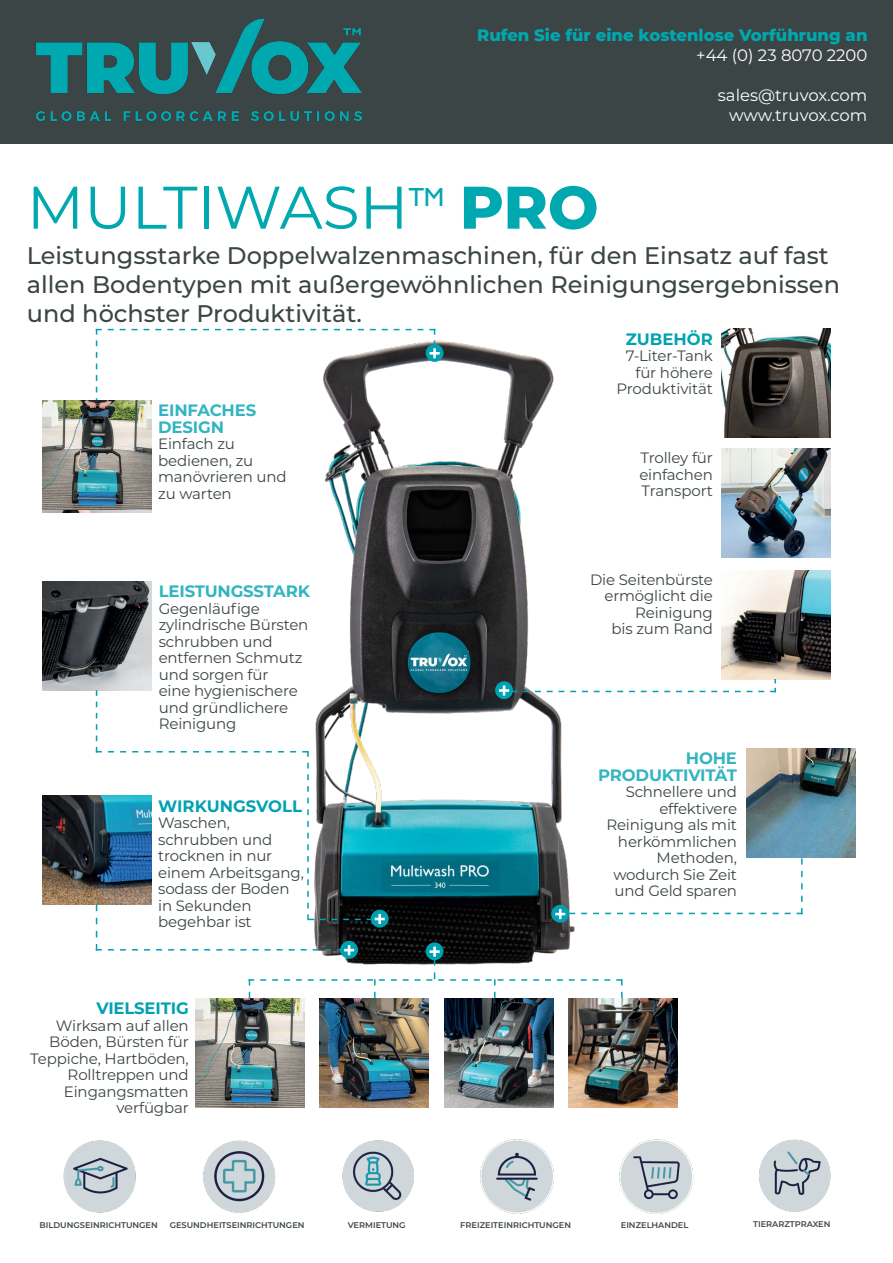
<style>
.page{position:relative;width:893px;height:1263px;background:#fff}
.page>*{position:absolute;margin:0;border:0;box-sizing:border-box;transform-origin:0 0}
.t1{font:60px "Montserrat";color:#00a8b0}
.t2{font:800 60px "Montserrat";color:#00a8b0}
.t3{font:26.25px "Gill Sans";color:#00a8b0}
.t4{font:500 24px/28.8px "Montserrat";color:#3c4546}
.t5{font:16.5px "Montserrat";color:#fff}
.t6{font:700 16.5px/16.5px "Montserrat";letter-spacing:-.01em;color:#33b5c1}
.t7{font:800 16.5px "Montserrat";color:#00a8b0}
.Body_Copy{font:700 16.5px "Montserrat";color:#00a2b2}
.Body_Copy-2{font:15px/16.5px "Montserrat";letter-spacing:-.01em;color:#3c4546;text-align:right}
.t8{font:600 8.25px "Montserrat";color:#3c4546}
</style>
<div class="page">
<div style="left:0;top:0;width:893px;height:143px;background:#3c4546"></div>
<img style="left:35px;top:18px;width:327px;height:103px">
<img style="left:203px;top:1140px;width:73px;height:73px">
<img style="left:619px;top:1139px;width:75px;height:75px">
<img style="left:63px;top:1140px;width:73px;height:73px">
<img style="left:342px;top:1140px;width:72px;height:72px">
<img style="left:480px;top:1139px;width:74px;height:75px">
<img style="left:324px;top:340px;width:230px;height:339px">
<img style="left:42px;top:400px;width:109px;height:113px">
<img style="left:42px;top:581px;width:109px;height:109px">
<img style="left:42px;top:796px;width:54px;height:109px">
<img style="left:42px;top:401px;width:109px;height:109px">
<img style="left:196px;top:998px;width:109px;height:109px">
<img style="left:320px;top:998px;width:108px;height:109px">
<img style="left:444px;top:998px;width:109px;height:109px">
<img style="left:721px;top:329px;width:109px;height:109px">
<img style="left:721px;top:570px;width:109px;height:109px">
<img style="left:721px;top:448px;width:109px;height:109px">
<img style="left:803px;top:748px;width:52px;height:109px">
<div style="left:426px;top:344px;width:17px;height:18px;background:#00a2b2;border-radius:50%"></div>
<svg style="left:96px;top:329px;width:344px;height:75px"></svg>
<img style="left:568px;top:998px;width:109px;height:109px">
<svg style="left:96px;top:679px;width:707px;height:319px"></svg>
<img style="left:759px;top:1139px;width:72px;height:73px">
<p class="t7" style="left:477px;top:24px;width:392px">Rufen Sie für eine kostenlose Vorführung an</p>
<p class="t5" style="left:696px;top:44px;width:173px">+44 (0) 23 8070 2200</p>
<p class="t5" style="left:718px;top:84px;width:151px">sales@truvox.com</p>
<p class="t5" style="left:729px;top:103px;width:140px">www.truvox.com</p>
<p class="t1" style="left:27px;top:166px;width:383px">MULTIWASH</p>
<p class="t3" style="left:408px;top:182px;width:37px">TM</p>
<p class="t2" style="left:460px;top:163px;width:140px">PRO</p>
<p class="t4" style="left:27px;top:240px;width:815px">Leistungsstarke Doppelwalzenmaschinen, für den Einsatz auf fast allen Bodentypen mit außergewöhnlichen Reinigungsergebnissen und höchster Produktivität.</p>
<p class="t6" style="left:158px;top:401px;width:100px">EINFACHES<br>DESIGN</p>
<p class="Body_Copy-2" style="left:158px;top:435px;width:130px;text-align:left">Einfach zu bedienen, zu manövrieren und zu warten</p>
<p class="t6" style="left:159px;top:582px;width:153px">LEISTUNGSSTARK</p>
<p class="Body_Copy-2" style="left:159px;top:600px;width:151px;text-align:left">Gegenläufige zylindrische Bürsten schrubben und entfernen Schmutz und sorgen für<br>eine hygienischere und gründlichere<br>Reinigung</p>
<p class="Body_Copy" style="left:158px;top:794px;width:145px">WIRKUNGSVOLL</p>
<p class="Body_Copy-2" style="left:158px;top:814px;width:147px;text-align:left">Waschen, schrubben und trocknen in nur einem Arbeitsgang, sodass der Boden in Sekunden begehbar ist</p>
<p class="Body_Copy" style="left:96px;top:996px;width:94px">VIELSEITIG</p>
<p class="Body_Copy-2" style="left:30px;top:1016px;width:160px">Wirksam auf allen<br>Böden, Bürsten für<br>Teppiche, Hartböden,<br>Rolltreppen und<br>Eingangsmatten verfügbar</p>
<p class="Body_Copy" style="left:626px;top:327px;width:89px">ZUBEHÖR</p>
<p class="Body_Copy-2" style="left:616px;top:347px;width:98px">7-Liter-Tank für höhere<br>Produktivität</p>
<p class="Body_Copy-2" style="left:639px;top:449px;width:75px;text-align:justify">Trolley für einfachen Transport</p>
<p class="Body_Copy-2" style="left:590px;top:570px;width:124px">Die Seitenbürste ermöglicht die<br>Reinigung<br>bis zum Rand</p>
<p class="t6" style="left:598px;top:749px;width:140px;text-align:right">HOHE<br>PRODUKTIVITÄT</p>
<p class="Body_Copy-2" style="left:606px;top:783px;width:132px">Schnellere und effektivere<br>Reinigung als mit herkömmlichen<br>Methoden, wodurch Sie Zeit und Geld sparen</p>
<p class="t8" style="left:40px;top:1219px;width:120px">BILDUNGSEINRICHTUNGEN</p>
<p class="t8" style="left:170px;top:1219px;width:136px">GESUNDHEITSEINRICHTUNGEN</p>
<p class="t8" style="left:348px;top:1219px;width:59px">VERMIETUNG</p>
<p class="t8" style="left:460px;top:1219px;width:112px">FREIZEITEINRICHTUNGEN</p>
<p class="t8" style="left:621px;top:1219px;width:69px">EINZELHANDEL</p>
<p class="t8" style="left:753px;top:1218px;width:79px">TIERARZTPRAXEN</p>
</div>
